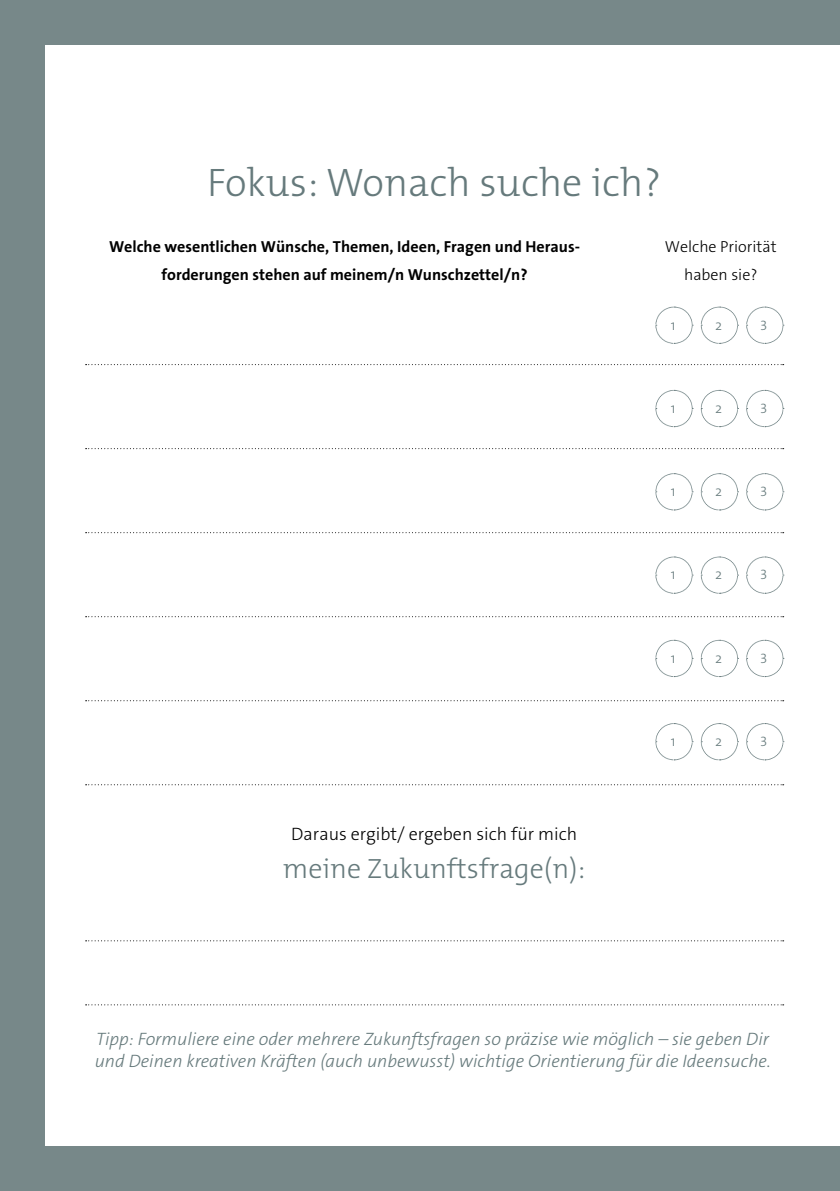
<style>
.page{position:relative;width:840px;height:1191px;background:#fff}
.page>*{position:absolute;margin:0;border:0;box-sizing:border-box;transform-origin:0 0}
.t1{font:300 40px "The Mix B W3";color:#667a7c}
.t2{font:300 28px "The Mix B W3";color:#667a7c}
.t3{font:italic 300 18px/21.6px "The Sans Os F";color:#667a7c}
.t4{font:300 18px "The Sans Os F";color:#000}
.t5{font:700 16px/28px "The Sans Os F";color:#000;text-align:center}
.t6{font:300 16px/28px "The Sans Os F";color:#000;text-align:center}
.t7{font:300 14.4px "The Sans Os F";color:#667a7c}
</style>
<div class="page">
<div style="left:0;top:0;width:839px;height:1191px;background:#778889"></div>
<div style="left:45px;top:45px;width:794px;height:1100px;background:#fff"></div>
<svg style="left:86px;top:364px;width:697px;height:1px"></svg>
<svg style="left:86px;top:448px;width:697px;height:1px"></svg>
<svg style="left:86px;top:532px;width:697px;height:1px"></svg>
<svg style="left:86px;top:616px;width:697px;height:1px"></svg>
<svg style="left:86px;top:700px;width:697px;height:1px"></svg>
<svg style="left:86px;top:784px;width:697px;height:1px"></svg>
<svg style="left:86px;top:940px;width:697px;height:1px"></svg>
<svg style="left:86px;top:1004px;width:697px;height:1px"></svg>
<svg style="left:655px;top:306px;width:37px;height:38px"></svg>
<svg style="left:700px;top:306px;width:38px;height:38px"></svg>
<svg style="left:746px;top:306px;width:37px;height:38px"></svg>
<svg style="left:655px;top:390px;width:37px;height:37px"></svg>
<svg style="left:700px;top:390px;width:38px;height:37px"></svg>
<svg style="left:746px;top:390px;width:37px;height:37px"></svg>
<svg style="left:655px;top:473px;width:37px;height:37px"></svg>
<svg style="left:700px;top:473px;width:38px;height:37px"></svg>
<svg style="left:746px;top:473px;width:37px;height:37px"></svg>
<svg style="left:655px;top:556px;width:37px;height:38px"></svg>
<svg style="left:700px;top:556px;width:38px;height:38px"></svg>
<svg style="left:746px;top:556px;width:37px;height:38px"></svg>
<svg style="left:655px;top:640px;width:37px;height:37px"></svg>
<svg style="left:700px;top:640px;width:38px;height:37px"></svg>
<svg style="left:746px;top:640px;width:37px;height:37px"></svg>
<svg style="left:655px;top:723px;width:37px;height:37px"></svg>
<svg style="left:700px;top:723px;width:38px;height:37px"></svg>
<svg style="left:746px;top:723px;width:37px;height:37px"></svg>
<h1 class="t1" style="left:207px;top:157px;width:455px">Fokus: Wonach suche ich?</h1>
<p class="t5" style="left:109px;top:233px;width:472px">Welche wesentlichen Wünsche, Themen, Ideen, Fragen und Heraus&shy;forderungen stehen auf meinem/n Wunschzettel/n?</p>
<p class="t4" style="left:291px;top:822px;width:287px">Daraus ergibt/ ergeben sich für mich</p>
<h2 class="t2" style="left:283px;top:851px;width:304px">meine Zukunftsfrage(n):</h2>
<p class="t6" style="left:664px;top:233px;width:113px">Welche Priorität haben sie?</p>
<p class="t7" style="left:670px;top:315px;width:6px">1</p>
<p class="t7" style="left:714px;top:315px;width:8px">2</p>
<p class="t7" style="left:759px;top:315px;width:9px">3</p>
<p class="t7" style="left:670px;top:399px;width:6px">1</p>
<p class="t7" style="left:714px;top:399px;width:8px">2</p>
<p class="t7" style="left:759px;top:399px;width:9px">3</p>
<p class="t7" style="left:670px;top:482px;width:6px">1</p>
<p class="t7" style="left:714px;top:482px;width:8px">2</p>
<p class="t7" style="left:759px;top:482px;width:9px">3</p>
<p class="t7" style="left:670px;top:565px;width:6px">1</p>
<p class="t7" style="left:714px;top:565px;width:8px">2</p>
<p class="t7" style="left:759px;top:565px;width:9px">3</p>
<p class="t7" style="left:670px;top:648px;width:6px">1</p>
<p class="t7" style="left:714px;top:648px;width:8px">2</p>
<p class="t7" style="left:759px;top:648px;width:9px">3</p>
<p class="t7" style="left:670px;top:732px;width:6px">1</p>
<p class="t7" style="left:714px;top:732px;width:8px">2</p>
<p class="t7" style="left:759px;top:732px;width:9px">3</p>
<p class="t3" style="left:95px;top:1028px;width:677px">Tipp: Formuliere eine oder mehrere Zukunftsfragen so präzise wie möglich – sie geben Dir und Deinen kreativen Kräften (auch unbewusst) wichtige Orientierung für die Ideensuche.</p>
</div>
